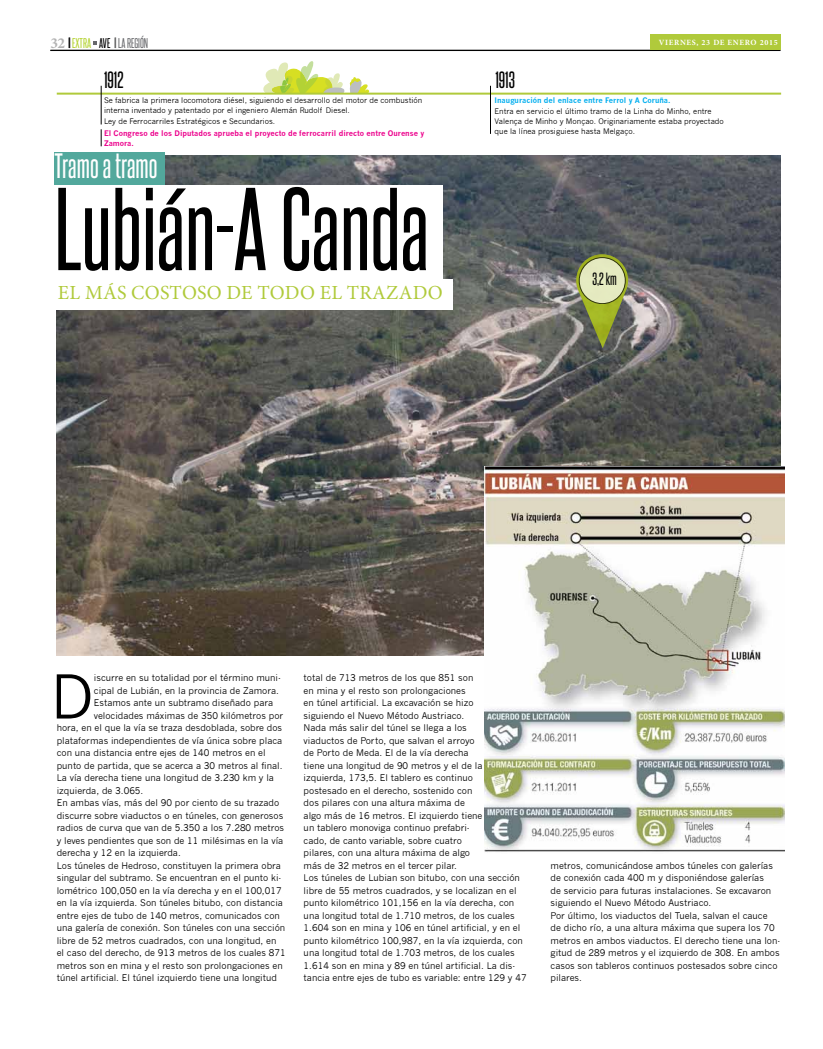
<style>
.page{position:relative;width:823px;height:1049px;background:#fff}
.page>*{position:absolute;margin:0;border:0;box-sizing:border-box;transform-origin:0 0}
.t1{font:100px "Steelfish Rg";color:#000}
.t2{font:59.7px "News Gothic";color:#000}
.t3{font:30px "Steelfish Rg";color:#fff}
.t4{font:20px "Minion Pro";letter-spacing:.01em;color:#b0ca3b}
.t5{font:20px "Steelfish Rg";color:#000}
.t6{font:15.1px "Steelfish Rg";color:#000}
.t7{font:12px "Steelfish Rg";color:#6d6e71}
.t8{font:9px/12.5px "News Gothic";color:#000}
.t9{font:700 8px "Minion Pro";letter-spacing:.08em;color:#fff}
.t10{font:7.5px/10px "News Gothic";color:#000}
.t11{font:700 7.5px/10px "News Gothic";color:#ec008c}
.t12{font:700 7.5px "News Gothic";color:#00aeef}
.s1{font-family:"Minion Pro";font-weight:700;font-size:15.3px;color:#b3b3b3}
.s2{color:#b5d334}
.s3{color:#000}
</style>
<div class="page">
<hr style="left:50px;top:50px;width:730px;height:1px;background:#000">
<svg style="left:93px;top:41px;width:4px;height:4px"></svg>
<div style="left:649px;top:34px;width:131px;height:16px;background:#b0ca3b"></div>
<svg style="left:260px;top:61px;width:110px;height:32px"></svg>
<img style="left:57px;top:156px;width:723px;height:499px">
<svg style="left:576px;top:290px;width:51px;height:58px;background:#7b834b"></svg>
<img style="left:576px;top:254px;width:51px;height:36px">
<div style="left:579px;top:258px;width:46px;height:46px;background:#e5eac0;border-radius:50%"></div>
<div style="left:578px;top:257px;width:47px;height:47px;border:1px solid #000;border-radius:50%"></div>
<div style="left:55px;top:185px;width:387px;height:94px;background:#fff"></div>
<div style="left:55px;top:153px;width:110px;height:32px;background:#52a89c"></div>
<div style="left:55px;top:279px;width:397px;height:30px;background:#fff"></div>
<img style="left:484px;top:467px;width:299px;height:385px">
<hr style="left:57px;top:93px;width:723px;height:2px;background:#b0ca3b">
<hr style="left:101px;top:86px;width:1px;height:38px;background:#000">
<svg style="left:101px;top:129px;width:1px;height:17px"></svg>
<hr style="left:490px;top:86px;width:1px;height:48px;background:#000">
<h3 class="t7" style="left:50px;top:35px;width:99px"><span class="s1">32</span> <span class="s2">EXTRA</span> <span class="s3">AVE</span> LA REGIÓN</h3>
<p class="t9" style="left:658px;top:37px;width:120px">VIERNES, 23 DE ENERO 2015</p>
<h3 class="t5" style="left:104px;top:67px;width:21px">1912</h3>
<h3 class="t5" style="left:495px;top:67px;width:21px">1913</h3>
<p class="t10" style="left:104px;top:95px;width:319px">Se fabrica la primera locomotora diésel, siguiendo el desarrollo del motor de combustión interna inventado y patentado por el ingeniero Alemán Rudolf Diesel.</p>
<p class="t10" style="left:104px;top:117px;width:173px">Ley de Ferrocarriles Estratégicos e Secundarios.</p>
<p class="t11" style="left:104px;top:128px;width:321px">El Congreso de los Diputados aprueba el proyecto de ferrocarril directo entre Ourense y<br>Zamora.</p>
<p class="t12" style="left:494px;top:95px;width:177px">Inauguración del enlace entre Ferrol y A Coruña.</p>
<p class="t10" style="left:494px;top:106px;width:230px">Entra en servicio el último tramo de la Linha do Minho, entre<br>Valença de Minho y Monçao. Originariamente estaba proyectado que la línea prosiguiese hasta Melgaço.</p>
<h3 class="t3" style="left:55px;top:147px;width:104px">Tramo a tramo</h3>
<h1 class="t1" style="left:55px;top:168px;width:376px">Lubián-A Canda</h1>
<h3 class="t4" style="left:58px;top:280px;width:328px">EL MÁS COSTOSO DE TODO EL TRAZA</h3>
<h3 class="t4" style="left:412px;top:280px;width:27px">DO</h3>
<h3 class="t6" style="left:592px;top:270px;width:26px">3,2 km</h3>
<h2 class="t2" style="left:50px;top:662px;width:45px">D</h2>
<p class="t8" style="left:94px;top:671px;width:188px">iscurre en su totalidad por el término muni-</p>
<p class="t8" style="left:94px;top:684px;width:186px">cipal de Lubián, en la provincia de Zamora.</p>
<p class="t8" style="left:94px;top:696px;width:180px">Estamos ante un subtramo diseñado para</p>
<p class="t8" style="left:94px;top:709px;width:191px">velocidades máximas de 350 kilómetros por</p>
<p class="t8" style="left:57px;top:721px;width:227px">hora, en el que la vía se traza desdoblada, sobre dos</p>
<p class="t8" style="left:57px;top:734px;width:227px">plataformas independientes de vía única sobre placa</p>
<p class="t8" style="left:57px;top:746px;width:210px">con una distancia entre ejes de 140 metros en el</p>
<p class="t8" style="left:57px;top:759px;width:227px">punto de partida, que se acerca a 30 metros al final.</p>
<p class="t8" style="left:57px;top:771px;width:218px">La vía derecha tiene una longitud de 3.230 km y la</p>
<p class="t8" style="left:57px;top:784px;width:88px">izquierda, de 3.065.</p>
<p class="t8" style="left:57px;top:796px;width:224px">En ambas vías, más del 90 por ciento de su trazado</p>
<p class="t8" style="left:57px;top:809px;width:228px">discurre sobre viaductos o en túneles, con generosos</p>
<p class="t8" style="left:57px;top:821px;width:229px">radios de curva que van de 5.350 a los 7.280 metros</p>
<p class="t8" style="left:57px;top:834px;width:228px">y leves pendientes que son de 11 milésimas en la vía</p>
<p class="t8" style="left:57px;top:846px;width:125px">derecha y 12 en la izquierda.</p>
<p class="t8" style="left:57px;top:859px;width:225px">Los túneles de Hedroso, constituyen la primera obra</p>
<p class="t8" style="left:57px;top:871px;width:226px">singular del subtramo. Se encuentran en el punto ki-</p>
<p class="t8" style="left:57px;top:884px;width:226px">lométrico 100,050 en la vía derecha y en el 100,017</p>
<p class="t8" style="left:57px;top:896px;width:227px">en la vía izquierda. Son túneles bitubo, con distancia</p>
<p class="t8" style="left:57px;top:909px;width:224px">entre ejes de tubo de 140 metros, comunicados con</p>
<p class="t8" style="left:57px;top:921px;width:230px">una galería de conexión. Son túneles con una sección</p>
<p class="t8" style="left:57px;top:934px;width:221px">libre de 52 metros cuadrados, con una longitud, en</p>
<p class="t8" style="left:57px;top:946px;width:230px">el caso del derecho, de 913 metros de los cuales 871</p>
<p class="t8" style="left:57px;top:959px;width:227px">metros son en mina y el resto son prolongaciones en</p>
<p class="t8" style="left:57px;top:971px;width:221px">túnel artificial. El túnel izquierdo tiene una longitud</p>
<p class="t8" style="left:303px;top:671px;width:224px">total de 713 metros de los que 851 son<br>en mina y el resto son prolongaciones<br>en túnel artificial. La excavación se hizo<br>siguiendo el Nuevo Método Austriaco.<br>Nada más salir del túnel se llega a los<br>viaductos de Porto, que salvan el arroyo<br>de Porto de Meda. El de la vía derecha<br>tiene una longitud de 90 metros y el de la izquierda, 173,5. El tablero es continuo<br>postesado en el derecho, sostenido con<br>dos pilares con una altura máxima de<br>algo más de 16 metros. El izquierdo tiene<br>un tablero monoviga continuo prefabri-<br>cado, de canto variable, sobre cuatro<br>pilares, con una altura máxima de algo<br>más de 32 metros en el tercer pilar.<br>Los túneles de Lubian son bitubo, con una sección libre de 55 metros cuadrados, y se localizan en el punto kilométrico 101,156 en la vía derecha, con una longitud total de 1.710 metros, de los cuales 1.604 son en mina y 106 en túnel artificial, y en el punto kilométrico 100,987, en la vía izquierda, con una longitud total de 1.703 metros, de los cuales 1.614 son en mina y 89 en túnel artificial. La dis&shy;tancia entre ejes de tubo es variable: entre 129 y 47</p>
<p class="t8" style="left:550px;top:859px;width:231px">metros, comunicándose ambos túneles con galerías de conexión cada 400 m y disponiéndose galerías<br>de servicio para futuras instalaciones. Se excavaron siguiendo el Nuevo Método Austriaco.<br>Por último, los viaductos del Tuela, salvan el cauce<br>de dicho río, a una altura máxima que supera los 70 metros en ambos viaductos. El derecho tiene una lon&shy;gitud de 289 metros y el izquierdo de 308. En ambos casos son tableros continuos postesados sobre cinco pilares.</p>
</div>
